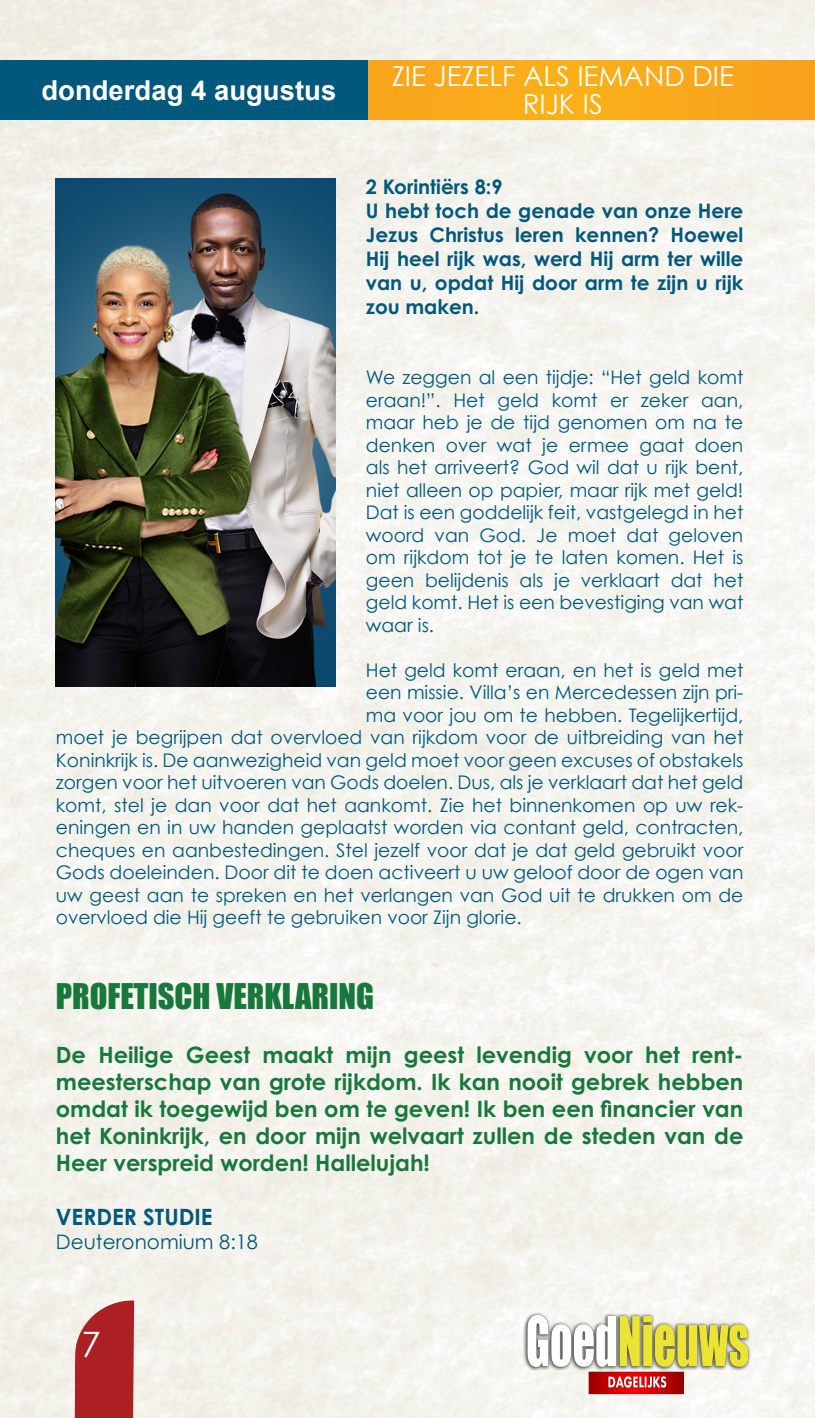
<style>
.page{position:relative;width:815px;height:1418px;background:#fff}
.page>*{position:absolute;margin:0;border:0;box-sizing:border-box;transform-origin:0 0}
.t1{font:35px "Century Gothic";color:#fff}
.t2{font:32.5px "Impact";color:#18783c}
.t3{font:27.5px "Century Gothic";color:#fff}
.t4{font:700 27.5px "Arial";color:#fff}
.t5{font:700 22.5px/27px "Century Gothic Pro";color:#18783c;text-align:justify}
.t6{font:700 22.5px "Century Gothic Pro";color:#00587c}
.t7{font:700 20px/24px "Century Gothic Pro";color:#00587c;text-align:justify}
.t8{font:20px "Century Gothic";color:#00587c}
.t9{font:18.75px/22.5px "Century Gothic";color:#00587c;text-align:justify}
</style>
<div class="page">
<img style="left:0;top:0;width:815px;height:1417px">
<div style="left:139px;top:60px;width:676px;height:60px;background:#faa91c"></div>
<div style="left:0;top:60px;width:368px;height:60px;background:#00587c"></div>
<svg style="left:73px;top:1300px;width:61px;height:117px;background:#b53c3e"></svg>
<img style="left:516px;top:1310px;width:245px;height:88px">
<img style="left:56px;top:179px;width:280px;height:507px">
<p class="t4" style="left:41px;top:72px;width:296px">donderdag 4 augustus</p>
<p class="t3" style="left:392px;top:59px;width:344px">ZIE JEZELF ALS IEMAND DIE</p>
<p class="t3" style="left:523px;top:87px;width:81px">RIJK IS</p>
<p class="t7" style="left:366px;top:174px;width:138px">2 Korintiërs 8:9</p>
<p class="t7" style="left:366px;top:198px;width:379px">U hebt toch de genade van onze Here Jezus Christus leren kennen? Hoewel Hij heel rijk was, werd Hij arm ter wille van u, opdat Hij door arm te zijn u rijk zou maken.</p>
<p class="t9" style="left:366px;top:366px;width:379px">We zeggen al een tijdje: “Het geld komt eraan!”. Het geld komt er zeker aan, maar heb je de tijd genomen om na te denken over wat je ermee gaat doen als het arriveert? God wil dat u rijk bent, niet alleen op papier, maar rijk met geld!<br>Dat is een goddelijk feit, vastgelegd in het woord van God. Je moet dat geloven om rijkdom tot je te laten komen. Het is geen belijdenis als je verklaart dat het geld komt. Het is een bevestiging van wat waar is.</p>
<p class="t9" style="left:366px;top:658px;width:379px">Het geld komt eraan, en het is geld met</p>
<p class="t9" style="left:366px;top:681px;width:379px">een missie. Villa’s en Mercedessen zijn pri-</p>
<p class="t9" style="left:366px;top:703px;width:379px">ma voor jou om te hebben. Tegelijkertijd,</p>
<p class="t9" style="left:56px;top:726px;width:689px">moet je begrijpen dat overvloed van rijkdom voor de uitbreiding van het</p>
<p class="t9" style="left:56px;top:748px;width:689px">Koninkrijk is. De aanwezigheid van geld moet voor geen excuses of obstakels</p>
<p class="t9" style="left:56px;top:771px;width:689px">zorgen voor het uitvoeren van Gods doelen. Dus, als je verklaart dat het geld</p>
<p class="t9" style="left:56px;top:793px;width:689px">komt, stel je dan voor dat het aankomt. Zie het binnenkomen op uw rek-</p>
<p class="t9" style="left:56px;top:816px;width:689px">eningen en in uw handen geplaatst worden via contant geld, contracten,</p>
<p class="t9" style="left:56px;top:838px;width:689px">cheques en aanbestedingen. Stel jezelf voor dat je dat geld gebruikt voor</p>
<p class="t9" style="left:56px;top:861px;width:689px">Gods doeleinden. Door dit te doen activeert u uw geloof door de ogen van</p>
<p class="t9" style="left:56px;top:883px;width:689px">uw geest aan te spreken en het verlangen van God uit te drukken om de</p>
<p class="t9" style="left:56px;top:906px;width:467px">overvloed die Hij geeft te gebruiken voor Zijn glorie.</p>
<p class="t2" style="left:56px;top:970px;width:320px">PROFETISCH VERKLARING</p>
<p class="t5" style="left:56px;top:1040px;width:689px">De Heilige Geest maakt mijn geest levendig voor het rent&shy;meesterschap van grote rijkdom. Ik kan nooit gebrek hebben omdat ik toegewijd ben om te geven! Ik ben een financier van het Koninkrijk, en door mijn welvaart zullen de steden van de Heer verspreid worden! Hallelujah!</p>
<p class="t6" style="left:56px;top:1202px;width:158px">VERDER STUDIE</p>
<p class="t8" style="left:56px;top:1229px;width:204px">Deuteronomium 8:18</p>
<h1 class="t1" style="left:82px;top:1322px;width:21px">7</h1>
</div>
